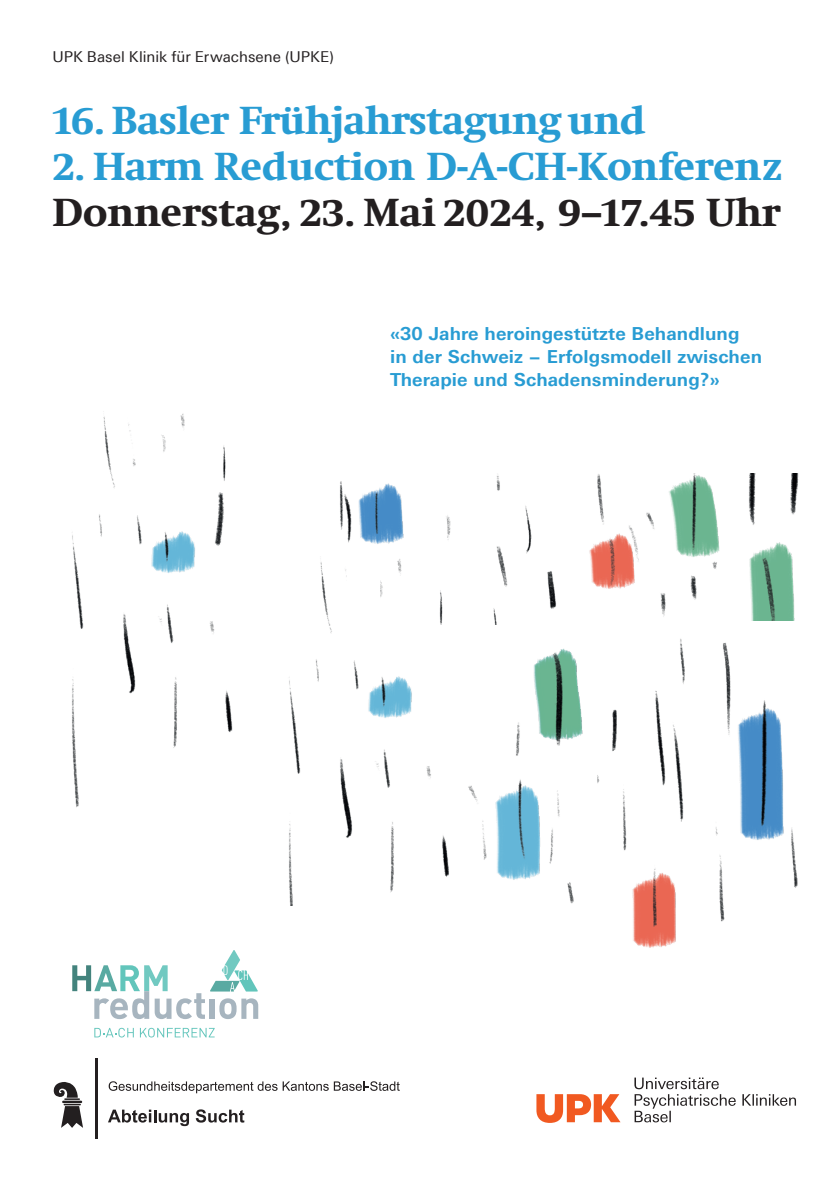
<style>
.page{position:relative;width:840px;height:1191px;background:#fff}
.page>*{position:absolute;margin:0;border:0;box-sizing:border-box;transform-origin:0 0}
.t1{font:700 40px "Swift Neue LT Pro";letter-spacing:-.015em;color:#289cd3}
.t2{font:700 40px "Swift Neue LT Pro";color:#231f20}
.t3{font:700 18px/23px "Univers Next Pro";letter-spacing:.005em;color:#289cd3}
.t4{font:15px "Univers Next Pro";color:#231f20}
</style>
<div class="page">
<img style="left:289px;top:473px;width:510px;height:475px">
<img style="left:72px;top:414px;width:161px;height:394px">
<svg style="left:634px;top:1077px;width:161px;height:45px"></svg>
<svg style="left:536px;top:1094px;width:84px;height:29px"></svg>
<hr style="left:95px;top:1058px;width:2px;height:81px;background:#231f20">
<svg style="left:109px;top:1081px;width:290px;height:12px"></svg>
<svg style="left:108px;top:1109px;width:81px;height:17px"></svg>
<svg style="left:196px;top:1109px;width:48px;height:13px"></svg>
<svg style="left:54px;top:1082px;width:29px;height:45px"></svg>
<div style="left:614px;top:622px;width:35px;height:50px;background:#fff"></div>
<div style="left:750px;top:621px;width:63px;height:49px;background:#fff"></div>
<div style="left:587px;top:639px;width:32px;height:43px;background:#fff"></div>
<div style="left:428px;top:625px;width:98px;height:95px;background:#fff"></div>
<div style="left:347px;top:571px;width:33px;height:63px;background:#fff"></div>
<div style="left:279px;top:906px;width:30px;height:146px;background:#fff"></div>
<svg style="left:94px;top:1027px;width:40px;height:10px"></svg>
<svg style="left:140px;top:1027px;width:74px;height:10px"></svg>
<svg style="left:72px;top:950px;width:186px;height:69px"></svg>
<p class="t4" style="left:52px;top:48px;width:283px">UPK Basel Klinik für Erwachsene (UPKE)</p>
<h1 class="t1" style="left:52px;top:97px;width:594px">16. Basler Frühjahrstagung und</h1>
<h1 class="t1" style="left:52px;top:143px;width:731px">2. Harm Reduction D-A-CH-Konferenz</h1>
<h1 class="t2" style="left:52px;top:189px;width:729px">Donnerstag, 23. Mai 2024, 9–17.45 Uhr</h1>
<p class="t3" style="left:390px;top:321px;width:373px">«30 Jahre heroingestützte Behandlung<br>in der Schweiz − Erfolgsmodell zwischen<br>Therapie und Schadensminderung?»</p>
</div>
